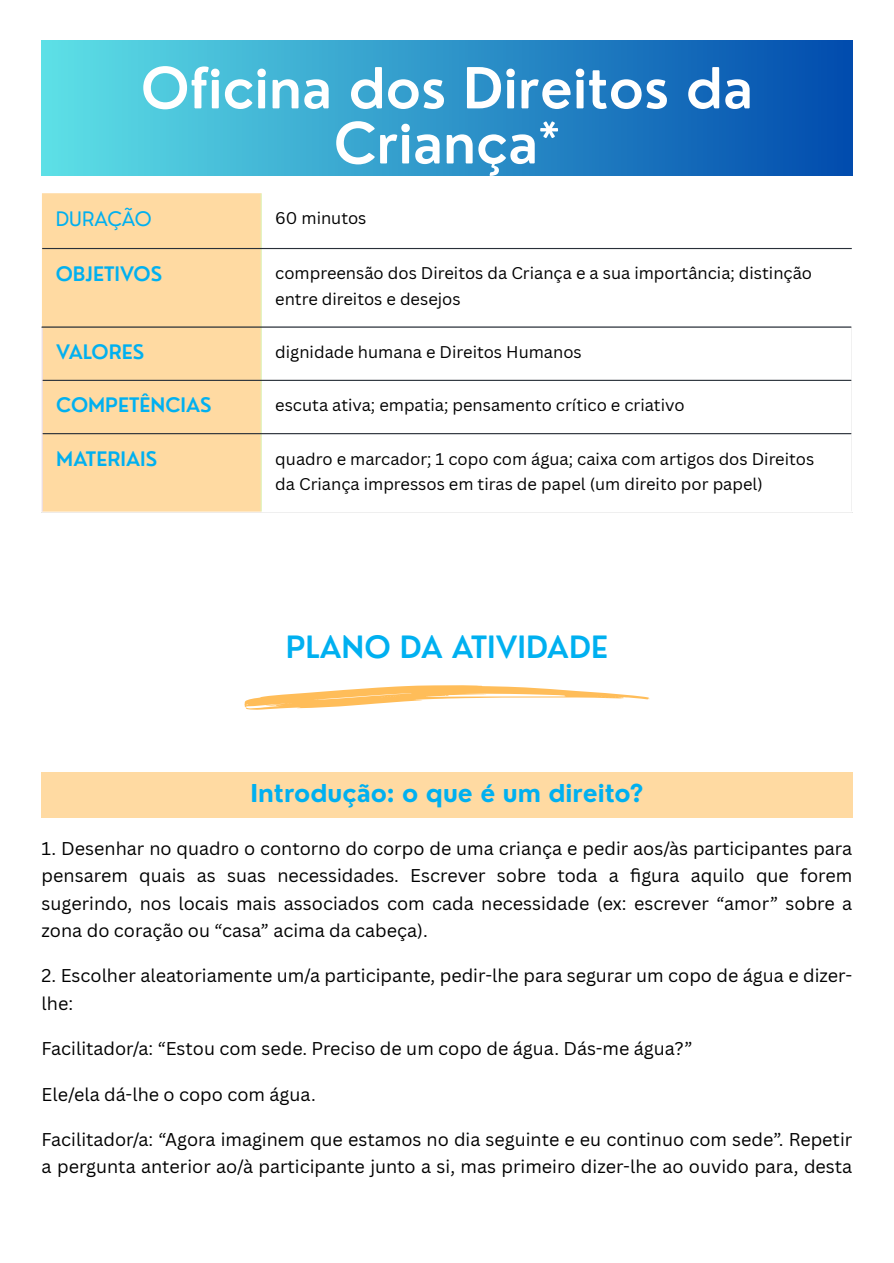
<style>
.page{position:relative;width:894px;height:1263px;background:#fff}
.page>*{position:absolute;margin:0;border:0;box-sizing:border-box;transform-origin:0 0}
.t1{font:600 55.05px/55.1px "Nourd";color:#fff;text-align:center}
.t2{font:600 30px "Nourd";color:#00b0f0}
.t3{font:700 24px "Nourd";color:#00b0f0}
.t4{font:600 19.5px "Nourd";color:#00b0f0}
.t5{font:19.5px "Nourd";color:#00b0f0}
.t6{font:18px/27.3px "Canva Sans";color:#000}
.t7{font:16.5px/25.8px "Canva Sans";color:#000}
</style>
<div class="page">
<div style="left:42px;top:40px;width:810px;height:136px;background:linear-gradient(to right,#5de0e6,#014bad)"></div>
<div style="left:42px;top:194px;width:218px;height:318px;background:#ffdaa2"></div>
<hr style="left:42px;top:328px;width:1px;height:184px;background:#eadeeb">
<hr style="left:260px;top:194px;width:2px;height:318px;background:#def6bf">
<hr style="left:42px;top:248px;width:809px;height:1px;background:#293039">
<hr style="left:42px;top:326px;width:809px;height:2px;background:#293039">
<hr style="left:43px;top:380px;width:808px;height:1px;background:#293039">
<hr style="left:43px;top:433px;width:808px;height:1px;background:#293039">
<svg style="left:244px;top:685px;width:405px;height:25px"></svg>
<div style="left:42px;top:773px;width:810px;height:45px;background:#ffdaa2"></div>
<p class="t1" style="left:141px;top:60px;width:613px">Oficina dos Direitos da<br>Criança*</p>
<p class="t5" style="left:56px;top:207px;width:97px">DURAÇÃO</p>
<p class="t7" style="left:275px;top:205px;width:93px">60 minutos</p>
<p class="t4" style="left:56px;top:261px;width:108px">OBJETIVOS</p>
<p class="t7" style="left:275px;top:260px;width:538px">compreensão dos Direitos da Criança e a sua importância; distinção entre direitos e desejos</p>
<p class="t4" style="left:56px;top:340px;width:90px">VALORES</p>
<p class="t7" style="left:275px;top:339px;width:308px">dignidade humana e Direitos Humanos</p>
<p class="t4" style="left:56px;top:393px;width:157px">COMPETÊNCIAS</p>
<p class="t7" style="left:275px;top:392px;width:410px">escuta ativa; empatia; pensamento crítico e criativo</p>
<p class="t4" style="left:56px;top:446px;width:102px">MATERIAIS</p>
<p class="t7" style="left:275px;top:445px;width:540px">quadro e marcador; 1 copo com água; caixa com artigos dos Direitos da Criança impressos em tiras de papel (um direito por papel)</p>
<h1 class="t2" style="left:286px;top:628px;width:323px">PLANO DA ATIVIDADE</h1>
<p class="t3" style="left:250px;top:778px;width:394px">Introdução: o que é um direito?</p>
<p class="t6" style="left:42px;top:834px;width:811px;text-align:justify">1. Desenhar no quadro o contorno do corpo de uma criança e pedir aos/às participantes para pensarem quais as suas necessidades. Escrever sobre toda a figura aquilo que forem sugerindo, nos locais mais associados com cada necessidade (ex: escrever “amor” sobre a zona do coração ou “casa” acima da cabeça).</p>
<p class="t6" style="left:42px;top:961px;width:811px;line-height:28.2px">2. Escolher aleatoriamente um/a participante, pedir-lhe para segurar um copo de água e dizer&shy;lhe:</p>
<p class="t6" style="left:42px;top:1035px;width:652px">Facilitador/a: “Estou com sede. Preciso de um copo de água. Dás-me água?”</p>
<p class="t6" style="left:42px;top:1081px;width:275px">Ele/ela dá-lhe o copo com água.</p>
<p class="t6" style="left:42px;top:1126px;width:811px">Facilitador/a: “Agora imaginem que estamos no dia seguinte e eu continuo com sede”. Repetir a pergunta anterior ao/à participante junto a si, mas primeiro dizer-lhe ao ouvido para, desta</p>
</div>
